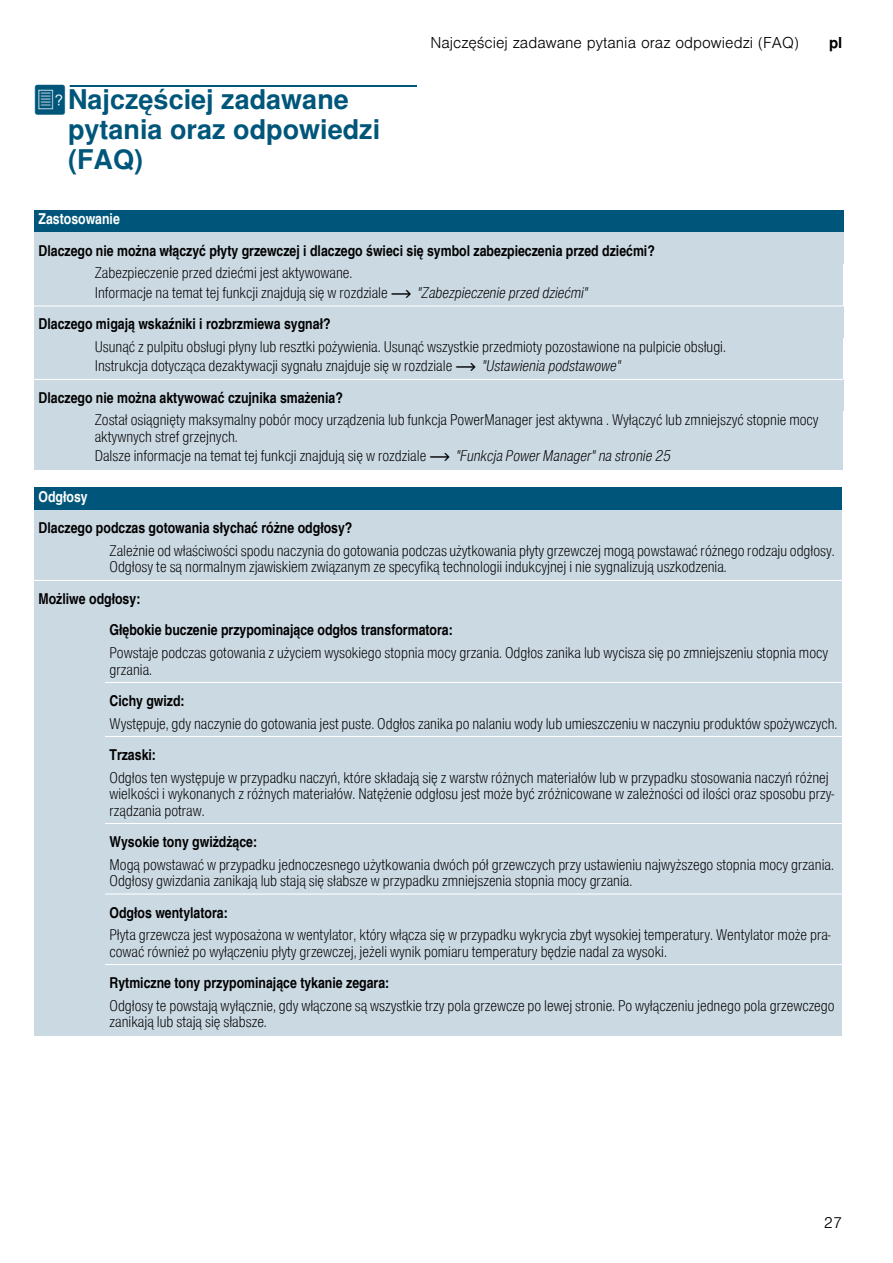
<style>
.page{position:relative;width:893px;height:1263px;background:#fff}
.page>*{position:absolute;margin:0;border:0;box-sizing:border-box;transform-origin:0 0}
.t1{font:700 27px/30px "Nimbus San L";color:#00567a}
.t2{font:15px/16.5px "Nimbus San L Lig Con";color:#000}
.t3{font:15px/31.5px "Nimbus San L Bol Con";color:#000}
.t4{font:300 15px "Nimbus San L";color:#000}
.t5{font:15px "Nimbus San L Bol Con";color:#fff}
.t6{font:700 15px "Nimbus San L";color:#000}
.s1{font-family:"BSH Symb PG2";font-weight:400}
.s2{font-family:"BSH Symb PH1"}
.s3{font-family:"Nimbus San L Lig Con Ita"}
</style>
<div class="page">
<div style="left:70px;top:85px;width:347px;height:2px;border:1px solid #00567a"></div>
<div style="left:34px;top:210px;width:809px;height:22px;background:#00567a"></div>
<div style="left:34px;top:232px;width:809px;height:32px;background:#cbd9e3"></div>
<div style="left:34px;top:264px;width:56px;height:42px;background:#cbd9e3"></div>
<div style="left:90px;top:264px;width:753px;height:42px;background:#cbd9e3"></div>
<div style="left:34px;top:306px;width:809px;height:31px;background:#cbd9e3"></div>
<div style="left:34px;top:337px;width:56px;height:42px;background:#cbd9e3"></div>
<div style="left:90px;top:337px;width:753px;height:42px;background:#cbd9e3"></div>
<div style="left:34px;top:379px;width:809px;height:32px;background:#cbd9e3"></div>
<div style="left:34px;top:411px;width:56px;height:58px;background:#cbd9e3"></div>
<div style="left:90px;top:411px;width:753px;height:58px;background:#cbd9e3"></div>
<div style="left:34px;top:487px;width:808px;height:23px;background:#00567a"></div>
<div style="left:34px;top:510px;width:808px;height:31px;background:#cbd9e3"></div>
<div style="left:34px;top:541px;width:71px;height:39px;background:#cbd9e3"></div>
<div style="left:105px;top:541px;width:737px;height:39px;background:#cbd9e3"></div>
<div style="left:34px;top:580px;width:808px;height:32px;background:#cbd9e3"></div>
<div style="left:34px;top:612px;width:71px;height:31px;background:#cbd9e3"></div>
<div style="left:105px;top:612px;width:737px;height:31px;background:#cbd9e3"></div>
<div style="left:34px;top:643px;width:71px;height:39px;background:#cbd9e3"></div>
<div style="left:105px;top:643px;width:737px;height:39px;background:#cbd9e3"></div>
<div style="left:34px;top:682px;width:71px;height:32px;background:#cbd9e3"></div>
<div style="left:105px;top:682px;width:737px;height:32px;background:#cbd9e3"></div>
<div style="left:34px;top:714px;width:71px;height:22px;background:#cbd9e3"></div>
<div style="left:105px;top:714px;width:737px;height:22px;background:#cbd9e3"></div>
<div style="left:34px;top:736px;width:71px;height:32px;background:#cbd9e3"></div>
<div style="left:105px;top:736px;width:737px;height:32px;background:#cbd9e3"></div>
<div style="left:34px;top:768px;width:71px;height:55px;background:#cbd9e3"></div>
<div style="left:105px;top:768px;width:737px;height:55px;background:#cbd9e3"></div>
<div style="left:34px;top:823px;width:71px;height:32px;background:#cbd9e3"></div>
<div style="left:105px;top:823px;width:737px;height:32px;background:#cbd9e3"></div>
<div style="left:34px;top:855px;width:71px;height:39px;background:#cbd9e3"></div>
<div style="left:105px;top:855px;width:737px;height:39px;background:#cbd9e3"></div>
<div style="left:34px;top:894px;width:71px;height:31px;background:#cbd9e3"></div>
<div style="left:105px;top:894px;width:737px;height:31px;background:#cbd9e3"></div>
<div style="left:34px;top:925px;width:71px;height:39px;background:#cbd9e3"></div>
<div style="left:105px;top:925px;width:737px;height:39px;background:#cbd9e3"></div>
<div style="left:34px;top:964px;width:71px;height:32px;background:#cbd9e3"></div>
<div style="left:105px;top:964px;width:737px;height:32px;background:#cbd9e3"></div>
<div style="left:34px;top:996px;width:71px;height:39px;background:#cbd9e3"></div>
<div style="left:105px;top:996px;width:737px;height:39px;background:#cbd9e3"></div>
<hr style="left:34px;top:305px;width:809px;height:1px;background:#fff">
<hr style="left:34px;top:379px;width:809px;height:1px;background:#fff">
<hr style="left:34px;top:580px;width:808px;height:1px;background:#fff">
<hr style="left:105px;top:682px;width:737px;height:1px;background:#fff">
<hr style="left:105px;top:736px;width:737px;height:1px;background:#fff">
<hr style="left:105px;top:823px;width:737px;height:1px;background:#fff">
<hr style="left:105px;top:893px;width:737px;height:1px;background:#fff">
<hr style="left:105px;top:964px;width:737px;height:1px;background:#fff">
<p class="t4" style="left:430px;top:33px;width:370px">Najczęściej zadawane pytania oraz odpowiedzi (FAQ)</p>
<p class="t6" style="left:829px;top:34px;width:15px">pl</p>
<h1 class="t1" style="left:68px;top:84px;width:314px;text-indent:-34px"><span class="s1">{</span>Najczęściej zadawane pytania oraz odpowiedzi (FAQ)</h1>
<p class="t5" style="left:39px;top:210px;width:83px">Zastosowanie</p>
<p class="t3" style="left:39px;top:234px;width:618px">Dlaczego nie można włączyć płyty grzewczej i dlaczego świeci się symbol zabezpieczenia przed dziećmi?</p>
<p class="t2" style="left:95px;top:263px;width:495px;line-height:19.5px">Zabezpieczenie przed dziećmi jest aktywowane.<br>Informacje na temat tej funkcji znajdują się w rozdziale <span class="s2">~</span> <span class="s3">"Zabezpieczenie przed dziećmi"</span></p>
<p class="t3" style="left:39px;top:308px;width:293px">Dlaczego migają wskaźniki i rozbrzmiewa sygnał?</p>
<p class="t2" style="left:95px;top:336px;width:632px;line-height:19.5px">Usunąć z pulpitu obsługi płyny lub resztki pożywienia. Usunąć wszystkie przedmioty pozostawione na pulpicie obsługi.<br>Instrukcja dotycząca dezaktywacji sygnału znajduje się w rozdziale <span class="s2">~</span> <span class="s3">"Ustawienia podstawowe"</span></p>
<p class="t3" style="left:39px;top:381px;width:306px">Dlaczego nie można aktywować czujnika smażenia?</p>
<p class="t2" style="left:95px;top:411px;width:725px">Został osiągnięty maksymalny pobór mocy urządzenia lub funkcja PowerManager jest aktywna . Wyłączyć lub zmniejszyć stopnie mocy aktywnych stref grzejnych.</p>
<p class="t2" style="left:95px;top:447px;width:577px">Dalsze informacje na temat tej funkcji znajdują się w rozdziale <span class="s2">~</span> <span class="s3">"Funkcja Power Manager" na stronie 25</span></p>
<p class="t5" style="left:39px;top:487px;width:51px">Odgłosy</p>
<p class="t3" style="left:39px;top:512px;width:315px">Dlaczego podczas gotowania słychać różne odgłosy?</p>
<p class="t2" style="left:109px;top:542px;width:726px">Zależnie od właściwości spodu naczynia do gotowania podczas użytkowania płyty grzewczej mogą powstawać różnego rodzaju odgłosy.<br>Odgłosy te są normalnym zjawiskiem związanym ze specyfiką technologii indukcyjnej i nie sygnalizują uszkodzenia.</p>
<p class="t3" style="left:109px;top:582px;width:345px;text-indent:-71px">Możliwe odgłosy:<br>Głębokie buczenie przypominające odgłos transformatora:</p>
<p class="t2" style="left:109px;top:644px;width:720px">Powstaje podczas gotowania z użyciem wysokiego stopnia mocy grzania. Odgłos zanika lub wycisza się po zmniejszeniu stopnia mocy grzania.</p>
<p class="t3" style="left:109px;top:684px;width:77px">Cichy gwizd:</p>
<p class="t2" style="left:109px;top:714px;width:729px">Występuje, gdy naczynie do gotowania jest puste. Odgłos zanika po nalaniu wody lub umieszczeniu w naczyniu produktów spożywczych.</p>
<p class="t3" style="left:109px;top:738px;width:48px">Trzaski:</p>
<p class="t2" style="left:109px;top:768px;width:726px">Odgłos ten występuje w przypadku naczyń, które składają się z warstw różnych materiałów lub w przypadku stosowania naczyń różnej wielkości i wykonanych z różnych materiałów. Natężenie odgłosu jest może być zróżnicowane w zależności od ilości oraz sposobu przy&shy;rządzania potraw.</p>
<p class="t3" style="left:109px;top:825px;width:149px">Wysokie tony gwiżdżące:</p>
<p class="t2" style="left:109px;top:855px;width:725px">Mogą powstawać w przypadku jednoczesnego użytkowania dwóch pół grzewczych przy ustawieniu najwyższego stopnia mocy grzania.<br>Odgłosy gwizdania zanikają lub stają się słabsze w przypadku zmniejszenia stopnia mocy grzania.</p>
<p class="t3" style="left:109px;top:896px;width:120px">Odgłos wentylatora:</p>
<p class="t2" style="left:109px;top:926px;width:722px">Płyta grzewcza jest wyposażona w wentylator, który włącza się w przypadku wykrycia zbyt wysokiej temperatury. Wentylator może pra&shy;cować również po wyłączeniu płyty grzewczej, jeżeli wynik pomiaru temperatury będzie nadal za wysoki.</p>
<p class="t3" style="left:109px;top:966px;width:281px">Rytmiczne tony przypominające tykanie zegara:</p>
<p class="t2" style="left:109px;top:996px;width:726px">Odgłosy te powstają wyłącznie, gdy włączone są wszystkie trzy pola grzewcze po lewej stronie. Po wyłączeniu jednego pola grzewczego zanikają lub stają się słabsze.</p>
<p class="t4" style="left:824px;top:1212px;width:20px">27</p>
</div>
